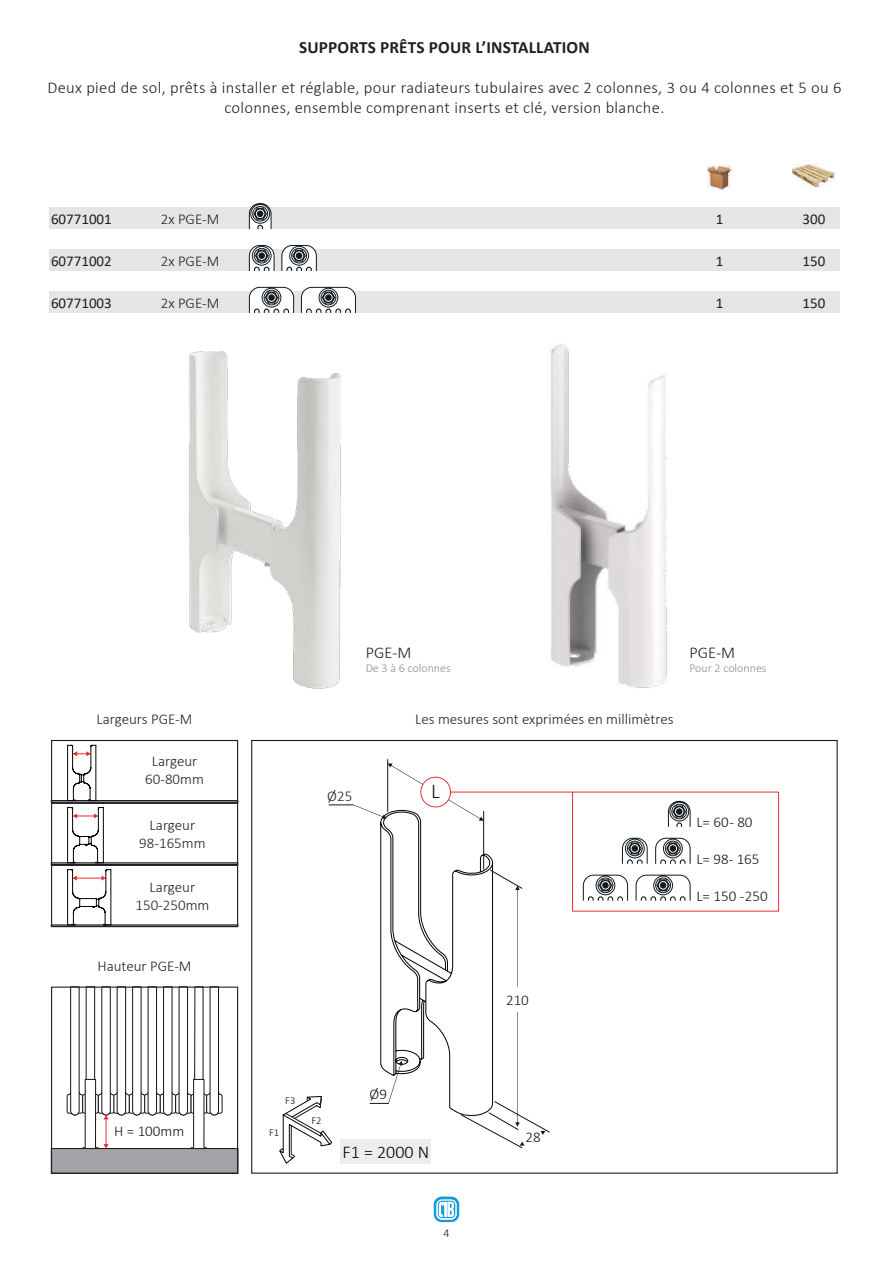
<style>
.page{position:relative;width:893px;height:1263px;background:#fff}
.page>*{position:absolute;margin:0;border:0;box-sizing:border-box;transform-origin:0 0}
.t1{font:300 21px "Calibri";color:#171317}
.t2{font:300 18px "Calibri";color:#04050a}
.t3{font:700 17.25px "Calibri";letter-spacing:.01em;color:#231f20}
.t4{font:300 16.5px/19.8px "Calibri";letter-spacing:.02em;color:#231f20;text-align:center}
.t5{font:300 15px/18px "Calibri";color:#231f20;text-align:center}
.t6{font:300 15px "Calibri";color:#171317}
.t7{font:15px "Calibri";color:#231f20}
.t8{font:300 12px "Calibri";color:#8a8c8f}
.t9{font:300 12px "Calibri";color:#231f20}
.t10{font:300 10.5px "Calibri";color:#04050a}
</style>
<div class="page">
<img style="left:189px;top:351px;width:152px;height:338px">
<img style="left:550px;top:344px;width:117px;height:344px">
<svg style="left:434px;top:1196px;width:25px;height:26px"></svg>
<img style="left:707px;top:166px;width:24px;height:24px">
<img style="left:792px;top:164px;width:42px;height:24px">
<div style="left:49px;top:208px;width:791px;height:21px;background:#e5e5e5"></div>
<div style="left:49px;top:292px;width:791px;height:21px;background:#e5e5e5"></div>
<div style="left:49px;top:250px;width:791px;height:21px;background:#e5e5e5"></div>
<svg style="left:67px;top:988px;width:155px;height:160px"></svg>
<div style="left:51px;top:1148px;width:187px;height:25px;background:#a4a4a8"></div>
<div style="left:51px;top:1148px;width:187px;height:25px;border:1px solid #10191d"></div>
<div style="left:51px;top:986px;width:187px;height:188px;border:1px solid #231f20"></div>
<hr style="left:67px;top:870px;width:1px;height:55px;background:#04050a">
<hr style="left:111px;top:870px;width:1px;height:55px;background:#04050a">
<hr style="left:67px;top:807px;width:1px;height:56px;background:#04050a">
<svg style="left:68px;top:807px;width:43px;height:118px"></svg>
<div style="left:51px;top:800px;width:187px;height:2px;border:1px solid #10191d"></div>
<hr style="left:67px;top:745px;width:1px;height:55px;background:#04050a">
<hr style="left:96px;top:745px;width:1px;height:55px;background:#04050a">
<svg style="left:68px;top:745px;width:28px;height:56px"></svg>
<hr style="left:51px;top:802px;width:187px;height:2px;background:#231f20">
<hr style="left:51px;top:864px;width:187px;height:2px;background:#231f20">
<div style="left:51px;top:740px;width:187px;height:187px;border:1px solid #231f20"></div>
<hr style="left:387px;top:759px;width:1px;height:52px;background:#171317">
<svg style="left:279px;top:763px;width:271px;height:401px"></svg>
<hr style="left:483px;top:811px;width:1px;height:58px;background:#171317">
<div style="left:421px;top:777px;width:30px;height:30px;background:#fff;border-radius:50%"></div>
<div style="left:421px;top:777px;width:30px;height:30px;border:1px solid #ee2d34;border-radius:50%"></div>
<div style="left:572px;top:792px;width:207px;height:119px;border:1px solid #ee2d34"></div>
<svg style="left:668px;top:801px;width:22px;height:26px"></svg>
<svg style="left:655px;top:838px;width:35px;height:26px"></svg>
<svg style="left:622px;top:838px;width:25px;height:26px"></svg>
<svg style="left:583px;top:875px;width:45px;height:26px"></svg>
<svg style="left:636px;top:875px;width:54px;height:26px"></svg>
<hr style="left:451px;top:792px;width:121px;height:1px;background:#ee2d34">
<svg style="left:249px;top:203px;width:22px;height:26px"></svg>
<svg style="left:249px;top:245px;width:25px;height:26px"></svg>
<svg style="left:281px;top:245px;width:36px;height:26px"></svg>
<svg style="left:249px;top:287px;width:45px;height:26px"></svg>
<svg style="left:301px;top:287px;width:55px;height:26px"></svg>
<p class="t3" style="left:299px;top:35px;width:292px">SUPPORTS PRÊTS POUR L’INSTALLATION</p>
<p class="t4" style="left:47px;top:77px;width:795px">Deux pied de sol, prêts à installer et réglable, pour radiateurs tubulaires avec 2 colonnes, 3 ou 4 colonnes et 5 ou 6 colonnes, ensemble comprenant inserts et clé, version blanche.</p>
<p class="t7" style="left:51px;top:209px;width:62px">60771001</p>
<p class="t5" style="left:161px;top:210px;width:60px">2x PGE-M</p>
<p class="t7" style="left:716px;top:209px;width:9px">1</p>
<p class="t7" style="left:803px;top:209px;width:24px">300</p>
<p class="t7" style="left:51px;top:251px;width:62px">60771002</p>
<p class="t5" style="left:161px;top:252px;width:60px">2x PGE-M</p>
<p class="t7" style="left:716px;top:251px;width:9px">1</p>
<p class="t7" style="left:803px;top:251px;width:24px">150</p>
<p class="t7" style="left:51px;top:292px;width:62px">60771003</p>
<p class="t5" style="left:161px;top:294px;width:60px">2x PGE-M</p>
<p class="t7" style="left:716px;top:292px;width:9px">1</p>
<p class="t7" style="left:803px;top:292px;width:24px">150</p>
<p class="t4" style="left:366px;top:642px;width:47px">PGE-M</p>
<p class="t4" style="left:689px;top:642px;width:47px">PGE-M</p>
<p class="t8" style="left:366px;top:660px;width:87px">De 3 à 6 colonnes</p>
<p class="t8" style="left:689px;top:660px;width:79px">Pour 2 colonnes</p>
<p class="t5" style="left:97px;top:710px;width:97px">Largeurs PGE-M</p>
<p class="t5" style="left:415px;top:710px;width:260px">Les mesures sont exprimées en millimètres</p>
<p class="t5" style="left:145px;top:752px;width:60px">Largeur<br>60-80mm</p>
<p class="t5" style="left:139px;top:816px;width:68px">Largeur<br>98-165mm</p>
<p class="t5" style="left:135px;top:878px;width:75px">Largeur<br>150-250mm</p>
<p class="t5" style="left:97px;top:957px;width:96px">Hauteur PGE-M</p>
<p class="t5" style="left:327px;top:786px;width:27px">Ø25</p>
<p class="t1" style="left:431px;top:778px;width:10px">L</p>
<p class="t6" style="left:506px;top:990px;width:24px">210</p>
<p class="t6" style="left:696px;top:812px;width:58px">L= 60 - 80</p>
<p class="t6" style="left:696px;top:849px;width:65px">L= 98- 165</p>
<p class="t6" style="left:696px;top:886px;width:73px">L= 150 -250</p>
<p class="t6" style="left:114px;top:1121px;width:72px">H = 100mm</p>
<p class="t10" style="left:285px;top:1094px;width:12px">F3</p>
<p class="t10" style="left:269px;top:1126px;width:12px">F1</p>
<p class="t10" style="left:311px;top:1114px;width:12px">F2</p>
<p class="t6" style="left:370px;top:1085px;width:19px">Ø9</p>
<p class="t2" style="left:343px;top:1140px;width:88px">F1 = 2000 N</p>
<p class="t9" style="left:443px;top:1225px;width:8px">4</p>
<p class="t6" style="left:525px;top:1127px;width:17px">28</p>
</div>
